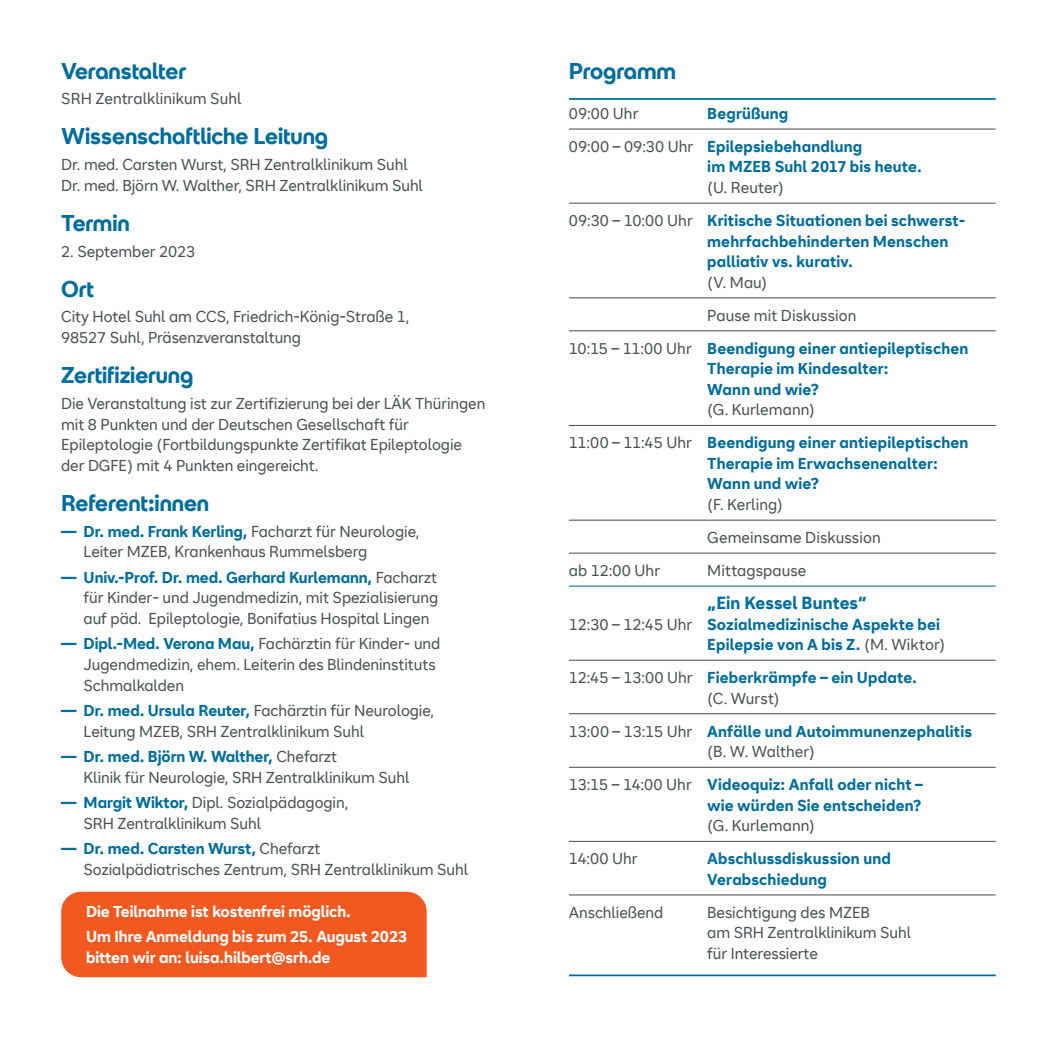
<style>
.page{position:relative;width:1042px;height:1042px;background:#fff}
.page>*{position:absolute;margin:0;border:0;box-sizing:border-box;transform-origin:0 0}
.t1{font:700 22.75px "SRH Headline";letter-spacing:-.005em;color:#006d9a}
.t2{font:700 17.5px "SRH Text";letter-spacing:.005em;color:#006d9a}
.t3{font:15.75px/20.5px "SRH Text";letter-spacing:-.005em;color:#4f5152}
.t4{font:700 15.75px/20.5px "SRH Text";letter-spacing:.01em;color:#006d9a}
.t5{font:700 15.75px/25.6px "SRH Text";letter-spacing:-.005em;color:#fff}
.s1{font-weight:700;color:#006d9a}
.s2{font-weight:400;color:#4f5152}
</style>
<div class="page">
<hr style="left:569px;top:128px;width:426px;height:2px;background:#4f5152">
<hr style="left:569px;top:203px;width:426px;height:1px;background:#4f5152">
<hr style="left:569px;top:297px;width:426px;height:1px;background:#4f5152">
<hr style="left:569px;top:330px;width:426px;height:1px;background:#4f5152">
<hr style="left:569px;top:425px;width:426px;height:1px;background:#4f5152">
<hr style="left:569px;top:520px;width:426px;height:1px;background:#4f5152">
<hr style="left:569px;top:552px;width:426px;height:2px;background:#4f5152">
<hr style="left:569px;top:585px;width:426px;height:1px;background:#006d9a">
<hr style="left:569px;top:660px;width:426px;height:1px;background:#4f5152">
<hr style="left:569px;top:713px;width:426px;height:1px;background:#4f5152">
<hr style="left:569px;top:767px;width:426px;height:1px;background:#4f5152">
<hr style="left:569px;top:841px;width:426px;height:1px;background:#4f5152">
<hr style="left:569px;top:894px;width:426px;height:1px;background:#4f5152">
<hr style="left:569px;top:98px;width:426px;height:2px;background:#006d9a">
<hr style="left:569px;top:974px;width:426px;height:2px;background:#006d9a">
<div style="left:61px;top:892px;width:366px;height:85px;background:#f15921"></div>
<h1 class="t1" style="left:61px;top:57px;width:127px">Veranstalter</h1>
<p class="t3" style="left:61px;top:88px;width:182px">SRH Zentralklinikum Suhl</p>
<h1 class="t1" style="left:61px;top:123px;width:268px">Wissenschaftliche Leitung</h1>
<p class="t3" style="left:61px;top:154px;width:363px">Dr. med. Carsten Wurst, SRH Zentralklinikum Suhl<br>Dr. med. Björn W. Walther, SRH Zentralklinikum Suhl</p>
<h1 class="t1" style="left:61px;top:210px;width:70px">Termin</h1>
<p class="t3" style="left:61px;top:241px;width:136px">2. September 2023</p>
<h1 class="t1" style="left:61px;top:276px;width:34px">Ort</h1>
<p class="t3" style="left:61px;top:307px;width:350px">City Hotel Suhl am CCS, Friedrich-König-Straße 1,<br>98527 Suhl, Präsenzveranstaltung</p>
<h1 class="t1" style="left:61px;top:362px;width:134px">Zertifizierung</h1>
<p class="t3" style="left:61px;top:393px;width:426px">Die Veranstaltung ist zur Zertifizierung bei der LÄK Thüringen mit 8 Punkten und der Deutschen Gesellschaft für Epileptologie (Fortbildungspunkte Zertifikat Epileptologie der DGFE) mit 4 Punkten eingereicht.</p>
<h1 class="t1" style="left:61px;top:490px;width:150px">Referent:innen</h1>
<p class="t3" style="left:84px;top:521px;width:337px;text-indent:-22px"><span class="s1">— Dr. med. Frank Kerling,</span> Facharzt für Neurologie,<br>Leiter MZEB, Krankenhaus Rummelsberg</p>
<p class="t3" style="left:84px;top:567px;width:356px;text-align:justify;text-indent:-22px"><span class="s1">— Univ.-Prof. Dr. med. Gerhard Kurlemann,</span> Facharzt für Kinder- und Jugendmedizin, mit Spezialisierung auf päd. Epileptologie, Bonifatius Hospital Lingen</p>
<p class="t3" style="left:84px;top:634px;width:358px;text-indent:-22px"><span class="s1">— Dipl.-Med. Verona Mau,</span> Fachärztin für Kinder- und<br>Jugendmedizin, ehem. Leiterin des Blindeninstituts<br>Schmalkalden</p>
<p class="t3" style="left:84px;top:700px;width:352px;text-indent:-22px"><span class="s1">— Dr. med. Ursula Reuter,</span> Fachärztin für Neurologie,<br>Leitung MZEB, SRH Zentralklinikum Suhl</p>
<p class="t3" style="left:84px;top:746px;width:327px;text-indent:-22px"><span class="s1">— Dr. med. Björn W. Walther,</span> Chefarzt<br>Klinik für Neurologie, SRH Zentralklinikum Suhl</p>
<p class="t3" style="left:84px;top:792px;width:266px;text-indent:-22px"><span class="s1">— Margit Wiktor,</span> Dipl. Sozialpädagogin,<br>SRH Zentralklinikum Suhl</p>
<p class="t3" style="left:84px;top:839px;width:386px;text-indent:-22px"><span class="s1">— Dr. med. Carsten Wurst,</span> Chefarzt<br>Sozialpädiatrisches Zentrum, SRH Zentralklinikum Suhl</p>
<p class="t5" style="left:86px;top:898px;width:323px">Die Teilnahme ist kostenfrei möglich.<br>Um Ihre Anmeldung bis zum 25. August 2023</p>
<p class="t5" style="left:86px;top:944px;width:246px">bitten wir an: luisa.hilbert@srh.de</p>
<h1 class="t1" style="left:569px;top:57px;width:108px">Programm</h1>
<p class="t3" style="left:569px;top:103px;width:71px">09:00 Uhr</p>
<p class="t4" style="left:569px;top:97px;width:295px;line-height:32.9px;text-indent:138px">Begrüßung<br><span class="s2">09:00 – 09:30 Uhr</span> Epilepsiebehandlung</p>
<p class="t4" style="left:707px;top:157px;width:216px">im MZEB Suhl 2017 bis heute.</p>
<p class="t4" style="left:569px;top:171px;width:398px;line-height:32.9px;text-indent:138px"><span class="s2">(U. Reuter)<br>09:30 – 10:00 Uhr</span> Kritische Situationen bei schwerst-</p>
<p class="t4" style="left:707px;top:231px;width:243px">mehrfachbehinderten Menschen palliativ vs. kurativ.</p>
<p class="t3" style="left:707px;top:272px;width:61px">(V. Mau)</p>
<p class="t3" style="left:707px;top:305px;width:151px">Pause mit Diskussion</p>
<p class="t4" style="left:569px;top:338px;width:401px"><span class="s2">10:15 – 11:00 Uhr</span> Beendigung einer antiepileptischen</p>
<p class="t4" style="left:707px;top:358px;width:183px">Therapie im Kindesalter:<br>Wann und wie?</p>
<p class="t4" style="left:569px;top:393px;width:401px;line-height:32.9px;text-indent:138px"><span class="s2">(G. Kurlemann)<br>11:00 – 11:45 Uhr</span> Beendigung einer antiepileptischen</p>
<p class="t4" style="left:707px;top:453px;width:232px">Therapie im Erwachsenenalter:<br>Wann und wie?</p>
<p class="t3" style="left:707px;top:488px;width:175px;line-height:32.9px">(F. Kerling)<br>Gemeinsame Diskussion</p>
<p class="t3" style="left:569px;top:560px;width:93px">ab 12:00 Uhr</p>
<p class="t3" style="left:707px;top:560px;width:101px">Mittagspause</p>
<p class="t2" style="left:707px;top:592px;width:161px">„Ein Kessel Buntes“</p>
<p class="t4" style="left:707px;top:614px;width:240px;text-indent:-138px"><span class="s2">12:30 – 12:45 Uhr</span> Sozialmedizinische Aspekte bei<br>Epilepsie von A bis Z. <span class="s2">(M. Wiktor)</span></p>
<p class="t4" style="left:569px;top:667px;width:349px;text-align:center"><span class="s2">12:45 – 13:00 Uhr</span> Fieberkrämpfe – ein Update. <span class="s2">(C. Wurst)</span></p>
<p class="t4" style="left:707px;top:721px;width:266px;text-indent:-138px"><span class="s2">13:00 – 13:15 Uhr</span> Anfälle und Autoimmunenzephalitis <span class="s2">(B. W. Walther)</span></p>
<p class="t4" style="left:569px;top:774px;width:355px;text-align:right"><span class="s2">13:15 – 14:00 Uhr</span> Videoquiz: Anfall oder nicht – wie würden Sie entscheiden?</p>
<p class="t3" style="left:707px;top:815px;width:109px">(G. Kurlemann)</p>
<p class="t3" style="left:569px;top:848px;width:70px">14:00 Uhr</p>
<p class="t4" style="left:707px;top:848px;width:185px">Abschlussdiskussion und<br>Verabschiedung</p>
<p class="t3" style="left:569px;top:902px;width:96px">Anschließend</p>
<p class="t3" style="left:707px;top:902px;width:205px">Besichtigung des MZEB<br>am SRH Zentralklinikum Suhl für Interessierte</p>
</div>
